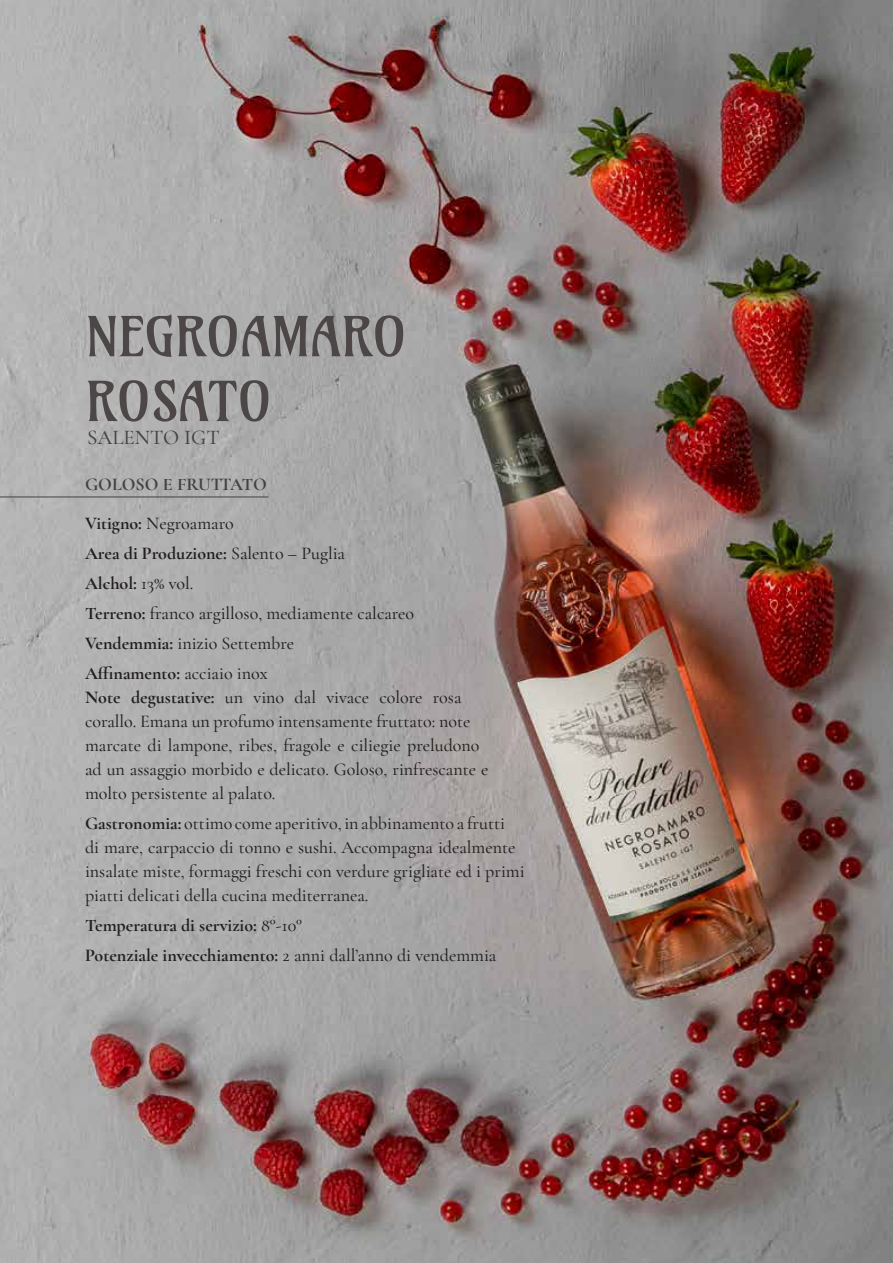
<style>
.page{position:relative;width:893px;height:1263px;background:#fff}
.page>*{position:absolute;margin:0;border:0;box-sizing:border-box;transform-origin:0 0}
.t1{font:54px "Amarante";color:#4c4646}
.t2{font:500 21px "Cormorant Garamond";color:#444043}
.t3{font:500 18px/24px "Cormorant Garamond";color:#231f20}
.t4{font:700 18px "Cormorant Garamond";color:#231f20}
.t5{font:700 18px "Cormorant Garamond";color:#444043}
.s1{font-weight:700}
.s2{font-weight:500}
</style>
<div class="page">
<img style="left:0;top:0;width:893px;height:1263px">
<hr style="left:0;top:496px;width:268px;height:2px;background:#444043">
<p class="t1" style="left:85px;top:303px;width:323px">NEGROAMARO</p>
<p class="t1" style="left:85px;top:368px;width:188px">ROSATO</p>
<p class="t2" style="left:87px;top:424px;width:134px">SALENTO IGT</p>
<p class="t5" style="left:85px;top:473px;width:183px">GOLOSO E FRUTTATO</p>
<p class="t3" style="left:85px;top:511px;width:150px"><span class="s1">Vitigno:</span> Negroamaro</p>
<p class="t4" style="left:85px;top:542px;width:262px">Area di Produzione: <span class="s2">Salento – Puglia</span></p>
<p class="t4" style="left:85px;top:572px;width:110px">Alchol: <span class="s2">13% vol.</span></p>
<p class="t3" style="left:85px;top:601px;width:331px"><span class="s1">Terreno:</span> franco argilloso, mediamente calcareo</p>
<p class="t3" style="left:85px;top:631px;width:211px"><span class="s1">Vendemmia:</span> inizio Settembre</p>
<p class="t4" style="left:85px;top:662px;width:184px">Affinamento: <span class="s2">acciaio inox</span></p>
<p class="t3" style="left:85px;top:685px;width:405px"><span class="s1">Note degustative:</span> un vino dal vivace colore rosa corallo. Emana un profumo intensamente fruttato: note marcate di lampone, ribes, fragole e ciliegie preludono ad un assaggio morbido e delicato. Goloso, rinfrescante e molto persistente al palato.</p>
<p class="t3" style="left:85px;top:811px;width:441px"><span class="s1">Gastronomia:</span> ottimo come aperitivo, in abbinamento a frutti<br>di mare, carpaccio di tonno e sushi. Accompagna idealmente insalate miste, formaggi freschi con verdure grigliate ed i primi piatti delicati della cucina mediterranea.</p>
<p class="t4" style="left:85px;top:914px;width:219px">Temperatura di servizio: <span class="s2">8°-10°</span></p>
<p class="t4" style="left:85px;top:944px;width:413px">Potenziale invecchiamento: <span class="s2">2 anni dall’anno di vendemmia</span></p>
</div>
